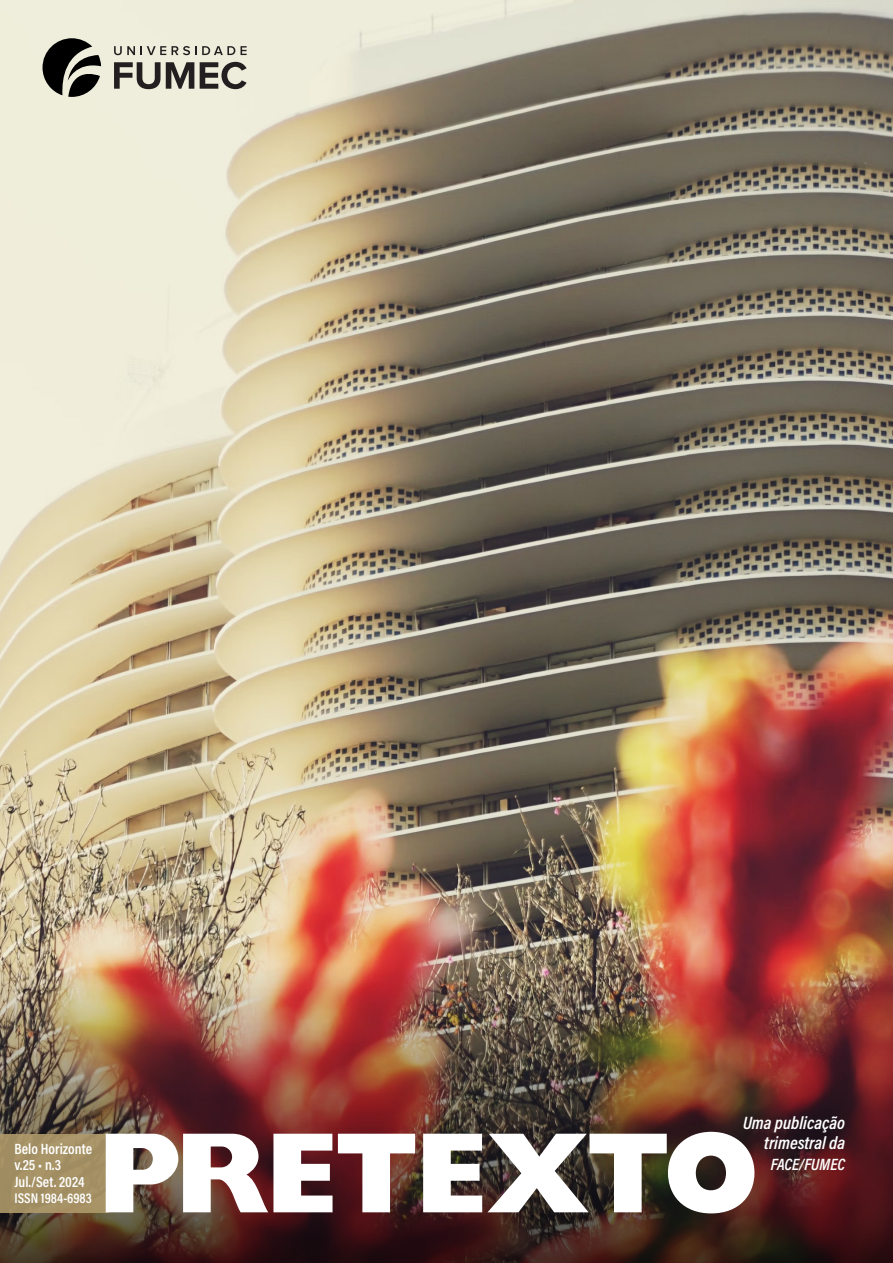
<style>
.page{position:relative;width:893px;height:1263px;background:#fff}
.page>*{position:absolute;margin:0;border:0;box-sizing:border-box;transform-origin:0 0}
.t1{font:18px/20.2px "Acumin Variable Concept";color:#fff;text-align:right}
.t2{font:16.5px "Acumin Variable Concept";color:#fff}
.t3{font:15px/16.5px "Acumin Variable Concept";color:#fff}
.t4{font:14.25px "Acumin Variable Concept";color:#fff}
</style>
<div class="page">
<img style="left:0;top:0;width:893px;height:959px">
<img style="left:0;top:959px;width:893px;height:304px">
<div style="left:0;top:1134px;width:109px;height:78px;background:#a59164"></div>
<svg style="left:106px;top:1132px;width:648px;height:81px"></svg>
<svg style="left:43px;top:38px;width:58px;height:59px;background:#62625a"></svg>
<svg style="left:114px;top:62px;width:80px;height:27px;background:#85837b"></svg>
<svg style="left:200px;top:62px;width:47px;height:27px"></svg>
<svg style="left:114px;top:46px;width:21px;height:9px"></svg>
<svg style="left:141px;top:46px;width:25px;height:9px"></svg>
<svg style="left:172px;top:46px;width:63px;height:9px"></svg>
<svg style="left:241px;top:46px;width:6px;height:9px"></svg>
<p class="t3" style="left:14px;top:1140px;width:79px">Belo Horizonte v.25 • n.3<br>Jul./Set. 2024</p>
<p class="t4" style="left:14px;top:1188px;width:79px">ISSN 1984-6983</p>
<p class="t1" style="left:743px;top:1112px;width:104px">Uma publicação trimestral da</p>
<p class="t2" style="left:771px;top:1152px;width:76px">FACE/FUMEC</p>
</div>
